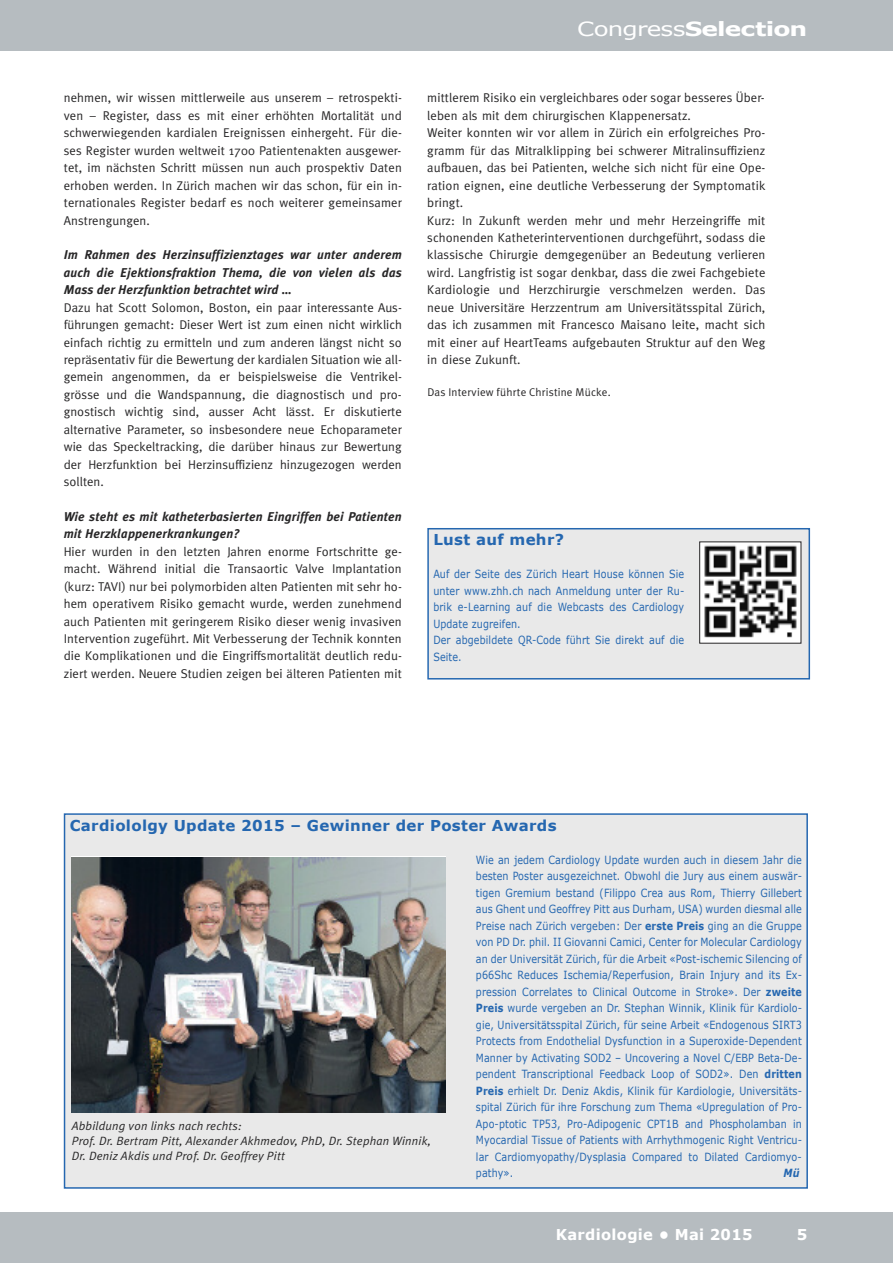
<style>
.page{position:relative;width:893px;height:1263px;background:#fff}
.page>*{position:absolute;margin:0;border:0;box-sizing:border-box;transform-origin:0 0}
.t1{font:700 19.5px "Verdana";letter-spacing:-.035em;color:#fff;scale:1.28 1}
.t2{font:700 15px "Verdana";letter-spacing:.02em;color:#2567b0}
.t3{font:700 15px "Verdana";letter-spacing:.02em;color:#fff}
.t4{font:12.75px/17.4px "Meta Plus";letter-spacing:.01em;color:#272627;text-align:justify}
.t5{font:italic 700 12.75px/17.4px "Meta Plus";letter-spacing:.01em;color:#272627;text-align:justify}
.t6{font:italic 12px/15px "Meta Plus Normal";letter-spacing:.015em;color:#272627}
.t7{font:11.25px/16.5px "Verdana";letter-spacing:.015em;color:#2567b0;scale:.85 1}
.t8{font:11.25px "Meta Plus Normal";letter-spacing:.015em;color:#272627}
.t9{font:italic 700 11.25px "Verdana";color:#2567b0;scale:.85 1}
.s1{font-weight:400}
.s2{font-weight:700}
</style>
<div class="page">
<div style="left:0;top:0;width:893px;height:51px;background:#b6bcc0"></div>
<div style="left:0;top:1212px;width:893px;height:51px;background:#b6bcc0"></div>
<div style="left:429px;top:529px;width:379px;height:149px;background:#e9e9e9"></div>
<div style="left:427px;top:528px;width:383px;height:151px;border:2px solid #2567b0"></div>
<img style="left:701px;top:543px;width:98px;height:98px">
<div style="left:65px;top:815px;width:741px;height:372px;background:#e9e9e9"></div>
<div style="left:64px;top:813px;width:744px;height:376px;border:2px solid #2567b0"></div>
<img style="left:72px;top:857px;width:374px;height:255px">
<p class="t4" style="left:64px;top:89px;width:340px">nehmen, wir wissen mittlerweile aus unserem – retrospekti&shy;ven – Register, dass es mit einer erhöhten Mortalität und schwerwiegenden kardialen Ereignissen einhergeht. Für die&shy;ses Register wurden weltweit 1700 Patientenakten ausgewer&shy;tet, im nächsten Schritt müssen nun auch prospektiv Daten erhoben werden. In Zürich machen wir das schon, für ein in&shy;ternationales Register bedarf es noch weiterer gemeinsamer Anstrengungen.</p>
<p class="t5" style="left:64px;top:246px;width:340px">Im Rahmen des Herzinsuffizienztages war unter anderem auch die Ejektionsfraktion Thema, die von vielen als das Mass der Herzfunktion betrachtet wird …</p>
<p class="t4" style="left:64px;top:299px;width:340px">Dazu hat Scott Solomon, Boston, ein paar interessante Aus&shy;führungen gemacht: Dieser Wert ist zum einen nicht wirklich einfach richtig zu ermitteln und zum anderen längst nicht so repräsentativ für die Bewertung der kardialen Situation wie all&shy;gemein angenommen, da er beispielsweise die Ventrikel&shy;grösse und die Wandspannung, die diagnostisch und pro&shy;gnostisch wichtig sind, ausser Acht lässt. Er diskutierte alternative Parameter, so insbesondere neue Echoparameter wie das Speckeltracking, die darüber hinaus zur Bewertung der Herzfunktion bei Herzinsuffizienz hinzugezogen werden sollten.</p>
<p class="t5" style="left:64px;top:508px;width:340px">Wie steht es mit katheterbasierten Eingriffen bei Patienten mit Herzklappenerkrankungen?</p>
<p class="t4" style="left:64px;top:543px;width:340px">Hier wurden in den letzten Jahren enorme Fortschritte ge&shy;macht. Während initial die Transaortic Valve Implantation (kurz: TAVI) nur bei polymorbiden alten Patienten mit sehr ho&shy;hem operativem Risiko gemacht wurde, werden zunehmend auch Patienten mit geringerem Risiko dieser wenig invasiven Intervention zugeführt. Mit Verbesserung der Technik konnten die Komplikationen und die Eingriffsmortalität deutlich redu&shy;ziert werden. Neuere Studien zeigen bei älteren Patienten mit</p>
<h1 class="t1" style="left:577px;top:17px;width:181px"><span class="s1">Congress</span>Selection</h1>
<p class="t4" style="left:427px;top:89px;width:340px;text-align:left">mittlerem Risiko ein vergleichbares oder sogar besseres Über&shy;leben als mit dem chirurgischen Klappenersatz.<br>Weiter konnten wir vor allem in Zürich ein erfolgreiches Pro&shy;gramm für das Mitralklipping bei schwerer Mitralinsuffizienz aufbauen, das bei Patienten, welche sich nicht für eine Ope&shy;ration eignen, eine deutliche Verbesserung der Symptomatik bringt.<br>Kurz: In Zukunft werden mehr und mehr Herzeingriffe mit schonenden Katheterinterventionen durchgeführt, sodass die klassische Chirurgie demgegenüber an Bedeutung verlieren wird. Langfristig ist sogar denkbar, dass die zwei Fachgebiete Kardiologie und Herzchirurgie verschmelzen werden. Das neue Universitäre Herzzentrum am Universitätsspital Zürich, das ich zusammen mit Francesco Maisano leite, macht sich mit einer auf HeartTeams aufgebauten Struktur auf den Weg in diese Zukunft.</p>
<p class="t8" style="left:427px;top:386px;width:185px">Das Interview führte Christine Mücke.</p>
<p class="t2" style="left:433px;top:530px;width:132px">Lust auf mehr?</p>
<p class="t7" style="left:433px;top:566px;width:297px">Auf der Seite des Zürich Heart House können Sie unter www.zhh.ch nach Anmeldung unter der Ru&shy;brik e-Learning auf die Webcasts des Cardiology Update zugreifen.<br>Der abgebildete QR-Code führt Sie direkt auf die Seite.</p>
<p class="t2" style="left:70px;top:816px;width:488px">Cardiololgy Update 2015 – Gewinner der Poster Awards</p>
<p class="t7" style="left:476px;top:851px;width:385px;text-align:justify">Wie an jedem Cardiology Update wurden auch in diesem Jahr die besten Poster ausgezeichnet. Obwohl die Jury aus einem auswär&shy;tigen Gremium bestand (Filippo Crea aus Rom, Thierry Gillebert aus Ghent und Geoffrey Pitt aus Durham, USA) wurden diesmal alle Preise nach Zürich vergeben: Der <span class="s2">erste Preis</span> ging an die Gruppe von PD Dr. phil. II Giovanni Camici, Center for Molecular Cardiology an der Universität Zürich, für die Arbeit «Post-ischemic Silencing of p66Shc Reduces Ischemia/Reperfusion, Brain Injury and its Ex&shy;pression Correlates to Clinical Outcome in Stroke». Der <span class="s2">zweite Preis</span> wurde vergeben an Dr. Stephan Winnik, Klinik für Kardiolo&shy;gie, Universitätsspital Zürich, für seine Arbeit «Endogenous SIRT3<br>Protects from Endothelial Dysfunction in a Superoxide-Dependent Manner by Activating SOD2 – Uncovering a Novel C/EBP Beta-De&shy;pendent Transcriptional Feedback Loop of SOD2». Den <span class="s2">dritten Preis</span> erhielt Dr. Deniz Akdis, Klinik für Kardiologie, Universitäts&shy;spital Zürich für ihre Forschung zum Thema «Upregulation of Pro-Apo-ptotic TP53, Pro-Adipogenic CPT1B and Phospholamban in Myocardial Tissue of Patients with Arrhythmogenic Right Ventricu&shy;lar Cardiomyopathy/Dysplasia Compared to Dilated Cardiomyo&shy;pathy».</p>
<p class="t6" style="left:72px;top:1119px;width:361px">Abbildung von links nach rechts:<br>Prof. Dr. Bertram Pitt, Alexander Akhmedov, PhD, Dr. Stephan Winnik,<br>Dr. Deniz Akdis und Prof. Dr. Geoffrey Pitt</p>
<p class="t9" style="left:784px;top:1166px;width:20px">Mü</p>
<p class="t3" style="left:556px;top:1225px;width:198px">Kardiologie • Mai 2015</p>
<p class="t3" style="left:797px;top:1225px;width:12px">5</p>
</div>
